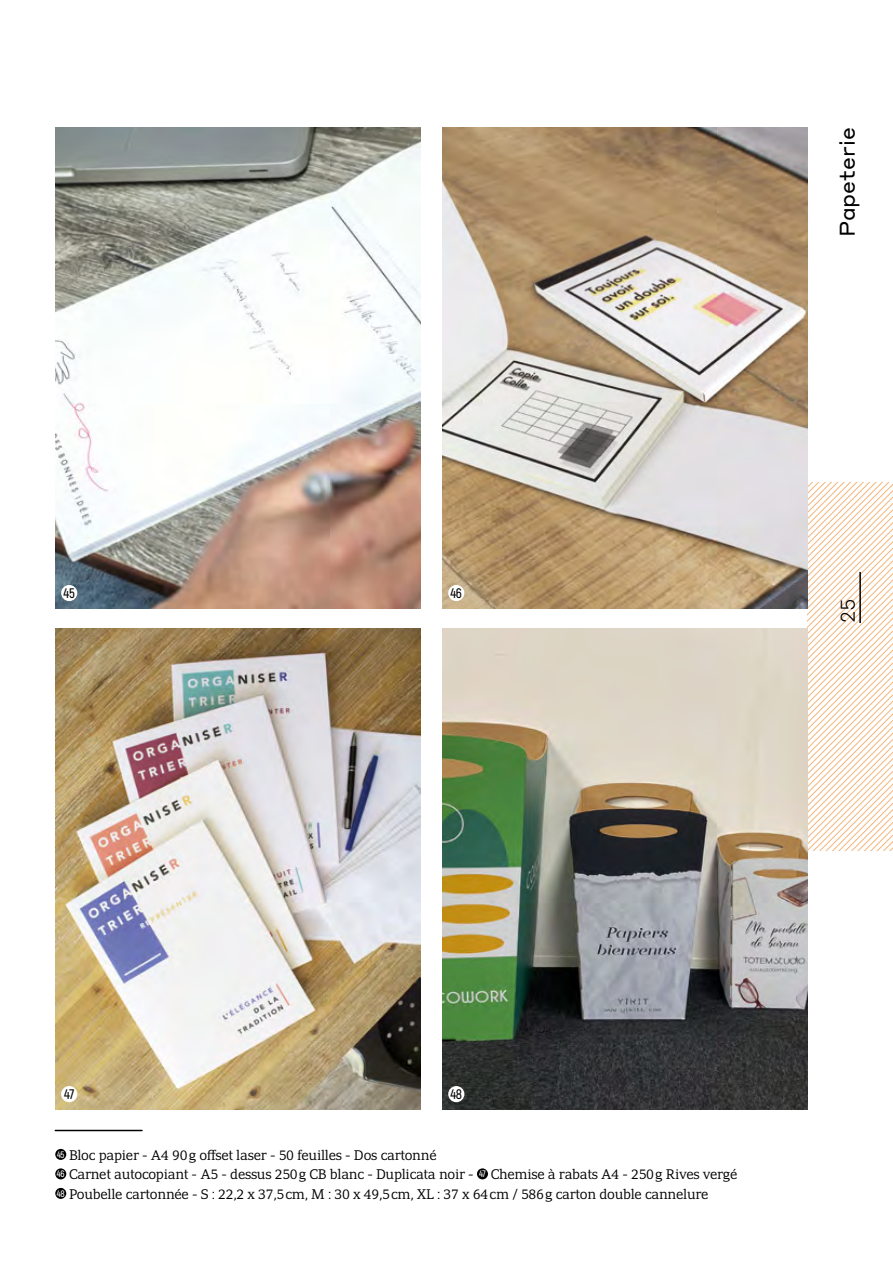
<style>
.page{position:relative;width:893px;height:1263px;background:#fff}
.page>*{position:absolute;margin:0;border:0;box-sizing:border-box;transform-origin:0 0}
.t1{font:21px "Styrene A";color:#000}
.t2{font:300 19.5px "Styrene A";color:#000}
.t3{font:600 13.8px "Akrobat";letter-spacing:-.03em;color:#000}
.t4{font:300 13.5px/19.5px "PF Adamant Pro";letter-spacing:-.02em;color:#000}
</style>
<div class="page">
<svg style="left:808px;top:483px;width:85px;height:367px"></svg>
<hr style="left:859px;top:572px;width:2px;height:51px;background:#000">
<img style="left:442px;top:628px;width:366px;height:481px">
<img style="left:55px;top:628px;width:366px;height:481px">
<img style="left:442px;top:128px;width:366px;height:480px">
<img style="left:55px;top:128px;width:366px;height:480px">
<div style="left:55px;top:1149px;width:11px;height:11px;background:#000;border-radius:50%"></div>
<div style="left:55px;top:1168px;width:11px;height:11px;background:#000;border-radius:50%"></div>
<div style="left:477px;top:1168px;width:11px;height:11px;background:#000;border-radius:50%"></div>
<div style="left:55px;top:1188px;width:11px;height:11px;background:#000;border-radius:50%"></div>
<hr style="left:55px;top:1130px;width:87px;height:1px;background:#000">
<div style="left:61px;top:585px;width:16px;height:16px;background:#fff;border-radius:50%"></div>
<div style="left:448px;top:585px;width:16px;height:16px;background:#fff;border-radius:50%"></div>
<div style="left:61px;top:1086px;width:16px;height:16px;background:#fff;border-radius:50%"></div>
<div style="left:448px;top:1086px;width:16px;height:16px;background:#fff;border-radius:50%"></div>
<p class="t3" style="left:64px;top:585px;width:13px">45</p>
<p class="t3" style="left:451px;top:585px;width:13px">46</p>
<h1 class="t1" style="left:830px;top:237px;width:111px;rotate:-90deg">Papeterie</h1>
<h2 class="t2" style="left:832px;top:623px;width:26px;rotate:-90deg">25</h2>
<p class="t3" style="left:64px;top:1086px;width:12px">47</p>
<p class="t3" style="left:450px;top:1086px;width:13px">48</p>
<p class="t4" style="left:57px;top:1145px;width:682px"><sup>45</sup> Bloc papier - A4 90g offset laser - 50 feuilles - Dos cartonné<br><sup>46</sup> Carnet autocopiant - A5 - dessus 250g CB blanc - Duplicata noir - <sup>47</sup> Chemise à rabats A4 - 250g Rives vergé<br><sup>48</sup> Poubelle cartonnée - S : 22,2 x 37,5cm, M : 30 x 49,5cm, XL : 37 x 64cm / 586g carton double cannelure</p>
</div>
